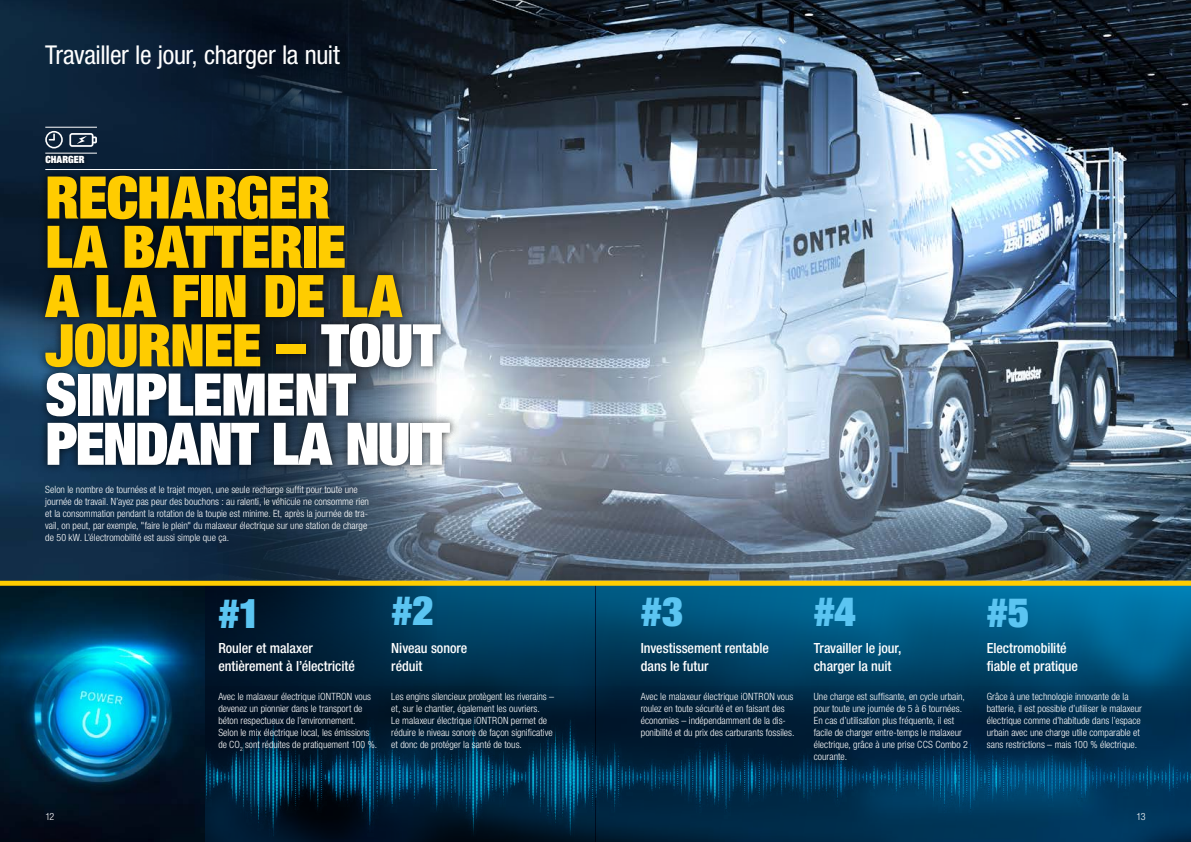
<style>
.page{position:relative;width:1191px;height:842px;background:#fff}
.page>*{position:absolute;margin:0;border:0;box-sizing:border-box;transform-origin:0 0}
.t1{font:900 condensed 58.8px/49.3px "Helvetica Neue LT Pro";letter-spacing:-.015em;color:#fc0}
.t2{font:900 condensed 40.7px "Helvetica Neue LT Pro";color:#5bc5f2}
.t3{font:condensed 26px "Helvetica Neue LT Pro";letter-spacing:-.015em;color:#fff}
.t4{font:500 condensed 14px/17.5px "Helvetica Neue LT Pro";letter-spacing:-.005em;color:#fff}
.t5{font:300 condensed 10px/12px "Helvetica Neue LT Pro";color:#fff}
.t6{font:900 condensed 10px "Helvetica Neue LT Pro";letter-spacing:.005em;color:#fff}
.s1{color:#fff}
</style>
<div class="page">
<img style="left:437px;top:0;width:754px;height:581px">
<img style="left:0;top:0;width:437px;height:581px">
<svg style="left:204px;top:586px;width:391px;height:101px;background:#002e4a"></svg>
<svg style="left:595px;top:586px;width:596px;height:101px;background:#00557d"></svg>
<img style="left:204px;top:687px;width:987px;height:155px">
<div style="left:0;top:714px;width:1191px;height:125px;background:#009ee3;opacity:.75"></div>
<img style="left:0;top:586px;width:204px;height:256px">
<div style="left:0;top:581px;width:1191px;height:5px;background:#fc0"></div>
<div style="left:36px;top:167px;width:423px;height:308px;background:#000;opacity:.75"></div>
<div style="left:40px;top:150px;width:50px;height:19px;background:#000;opacity:.75"></div>
<hr style="left:45px;top:153px;width:52px;height:1px;background:#fff">
<hr style="left:45px;top:169px;width:392px;height:1px;background:#fff">
<hr style="left:45px;top:127px;width:52px;height:1px;background:#fff">
<div style="left:45px;top:131px;width:18px;height:17px;border:2px solid #fff;border-radius:50%"></div>
<svg style="left:49px;top:134px;width:6px;height:7px"></svg>
<svg style="left:69px;top:133px;width:28px;height:14px"></svg>
<h3 class="t3" style="left:45px;top:40px;width:296px">Travailler le jour, charger la nuit</h3>
<p class="t6" style="left:45px;top:153px;width:41px">CHARGER</p>
<h1 class="t1" style="left:45px;top:171px;width:406px">RECHARGER<br>LA BATTERIE<br>A LA FIN DE LA<br>JOURNEE – <span class="s1">TOUT<br>SIMPLEMENT<br>PENDANT LA NUIT</span></h1>
<p class="t5" style="left:45px;top:483px;width:325px">Selon le nombre de tournées et le trajet moyen, une seule recharge suffit pour toute une journée de travail. N’ayez pas peur des bouchons : au ralenti, le véhicule ne consomme rien et la consommation pendant la rotation de la toupie est minime. Et, après la journée de tra&shy;vail, on peut, par exemple, "faire le plein" du malaxeur électrique sur une station de charge de 50 kW. L’électromobilité est aussi simple que ça.</p>
<h2 class="t2" style="left:218px;top:588px;width:43px">#1</h2>
<h2 class="t2" style="left:391px;top:585px;width:44px">#2</h2>
<h2 class="t2" style="left:641px;top:585px;width:43px">#3</h2>
<h2 class="t2" style="left:986px;top:586px;width:43px">#5</h2>
<h3 class="t4" style="left:814px;top:639px;width:89px">Travailler le jour, charger la nuit</h3>
<h2 class="t2" style="left:814px;top:585px;width:43px">#4</h2>
<h3 class="t4" style="left:218px;top:639px;width:138px">Rouler et malaxer entièrement à l’électricité</h3>
<h3 class="t4" style="left:391px;top:639px;width:78px">Niveau sonore réduit</h3>
<h3 class="t4" style="left:986px;top:639px;width:93px">Electromobilité fiable et pratique</h3>
<h3 class="t4" style="left:641px;top:639px;width:130px">Investissement rentable dans le futur</h3>
<p class="t5" style="left:218px;top:690px;width:160px">Avec le malaxeur électrique iONTRON vous devenez un pionnier dans le transport de béton respectueux de l’environnement.<br>Selon le mix électrique local, les émissions de CO<sub>2</sub> sont réduites de pratiquement 100 %.</p>
<p class="t5" style="left:391px;top:690px;width:164px">Les engins silencieux protègent les riverains – et, sur le chantier, également les ouvriers.<br>Le malaxeur électrique iONTRON permet de réduire le niveau sonore de façon significative et donc de protéger la santé de tous.</p>
<p class="t5" style="left:814px;top:690px;width:155px">Une charge est suffisante, en cycle urbain, pour toute une journée de 5 à 6 tournées.<br>En cas d’utilisation plus fréquente, il est facile de charger entre-temps le malaxeur électrique, grâce à une prise CCS Combo 2 courante.</p>
<p class="t5" style="left:641px;top:690px;width:155px">Avec le malaxeur électrique iONTRON vous roulez en toute sécurité et en faisant des économies – indépendamment de la dis&shy;ponibilité et du prix des carburants fossiles.</p>
<p class="t5" style="left:986px;top:690px;width:157px">Grâce à une technologie innovante de la batterie, il est possible d’utiliser le malaxeur électrique comme d’habitude dans l’espace urbain avec une charge utile comparable et sans restrictions – mais 100 % électrique.</p>
<p class="t5" style="left:45px;top:810px;width:11px">12</p>
<p class="t5" style="left:1136px;top:810px;width:11px">13</p>
</div>
